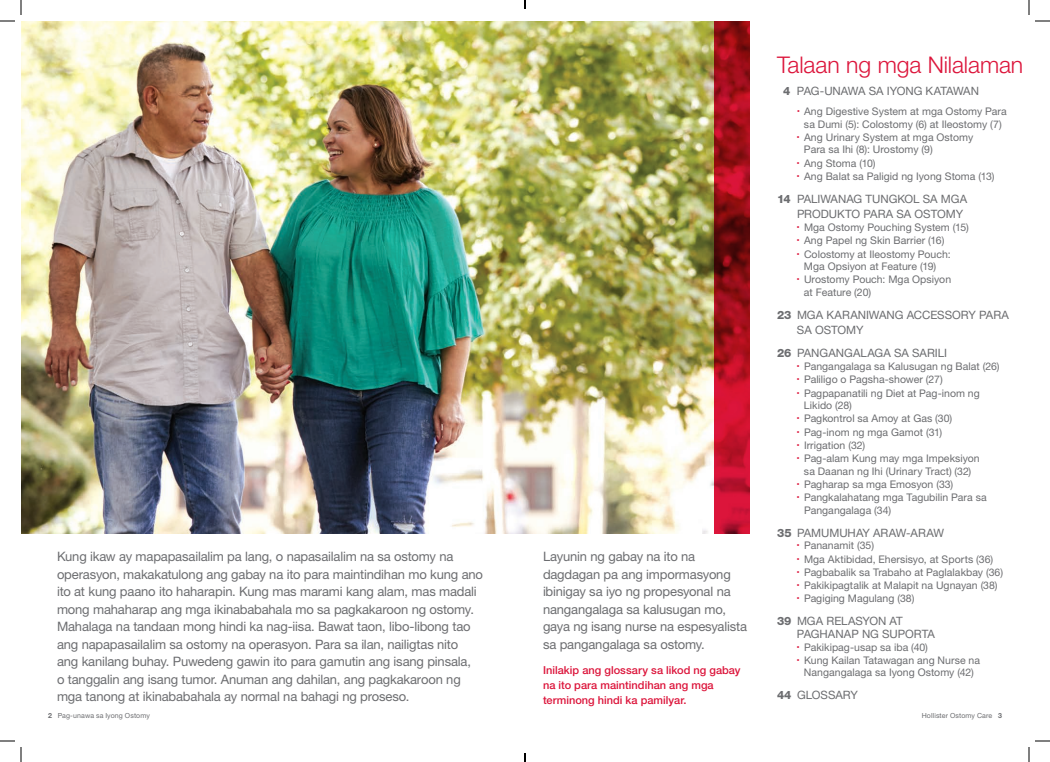
<style>
.page{position:relative;width:1050px;height:762px;background:#fff}
.page>*{position:absolute;margin:0;border:0;box-sizing:border-box;transform-origin:0 0}
.Body{font:300 23px "Helvetica Neue LT Pro";letter-spacing:-.005em;color:#dc153b}
.Body-2{font:13px/17.5px "Helvetica Neue LT Pro";letter-spacing:-.015em;color:#6c6d70}
.Body-3{font:11.5px/15.5px "Helvetica Neue LT Pro";letter-spacing:-.005em;color:#6c6d70}
.Body-4{font:11.5px "Helvetica Neue LT Pro";letter-spacing:-.025em;color:#6c6d70}
.Callout{font:500 11px/15px "Helvetica Neue LT Pro";color:#dc153b}
.Body-5{font:10.5px/12.5px "Helvetica Neue LT Pro";letter-spacing:.005em;color:#6c6d70}
.Body-6{font:7px "Helvetica Neue LT Pro";letter-spacing:.015em;color:#6c6d70}
.s1{font-weight:700}
.s2{font-weight:800}
</style>
<div class="page">
<img style="left:21px;top:21px;width:693px;height:513px">
<svg style="left:714px;top:21px;width:36px;height:513px;background:#a60f1f"></svg>
<svg style="left:0;top:0;width:22px;height:22px"></svg>
<svg style="left:0;top:740px;width:22px;height:22px"></svg>
<svg style="left:1028px;top:0;width:22px;height:22px"></svg>
<svg style="left:1028px;top:740px;width:22px;height:22px"></svg>
<svg style="left:524px;top:0;width:2px;height:9px"></svg>
<svg style="left:524px;top:753px;width:2px;height:9px"></svg>
<p class="Body-2" style="left:57px;top:548px;width:428px">Kung ikaw ay mapapasailalim pa lang, o napasailalim na sa ostomy na operasyon, makakatulong ang gabay na ito para maintindihan mo kung ano ito at kung paano ito haharapin. Kung mas marami kang alam, mas madali mong mahaharap ang mga ikinababahala mo sa pagkakaroon ng ostomy.<br>Mahalaga na tandaan mong hindi ka nag-iisa. Bawat taon, libo-libong tao ang napapasailalim sa ostomy na operasyon. Para sa ilan, nailigtas nito<br>ang kanilang buhay. Puwedeng gawin ito para gamutin ang isang pinsala,<br>o tanggalin ang isang tumor. Anuman ang dahilan, ang pagkakaroon ng mga tanong at ikinababahala ay normal na bahagi ng proseso.</p>
<p class="Body-2" style="left:543px;top:548px;width:206px">Layunin ng gabay na ito na dagdagan pa ang impormasyong ibinigay sa iyo ng propesyonal na nangangalaga sa kalusugan mo, gaya ng isang nurse na espesyalista sa pangangalaga sa ostomy.</p>
<p class="Callout" style="left:543px;top:662px;width:199px">Inilakip ang glossary sa likod ng gabay na ito para maintindihan ang mga terminong hindi ka pamilyar.</p>
<p class="Body-6" style="left:48px;top:711px;width:103px"><span class="s1">2</span> Pag-unawa sa Iyong Ostomy</p>
<p class="Body" style="left:777px;top:51px;width:248px">Talaan ng mga Nilalaman</p>
<p class="Body-4" style="left:783px;top:84px;width:198px"><span class="s2">4</span> PAG-UNAWA SA IYONG KATAWAN</p>
<p class="Body-5" style="left:797px;top:105px;width:211px;text-align:center"><sup>•</sup> Ang Digestive System at mga Ostomy Para sa Dumi (5): Colostomy (6) at Ileostomy (7)</p>
<p class="Body-5" style="left:804px;top:131px;width:171px;text-indent:-7px"><sup>•</sup> Ang Urinary System at mga Ostomy<br>Para sa Ihi (8): Urostomy (9)</p>
<p class="Body-5" style="left:797px;top:156px;width:80px"><sup>•</sup> Ang Stoma (10)</p>
<p class="Body-5" style="left:797px;top:170px;width:199px"><sup>•</sup> Ang Balat sa Paligid ng Iyong Stoma (13)</p>
<p class="Body-3" style="left:797px;top:191px;width:172px;text-indent:-20px"><span class="s2">14</span> PALIWANAG TUNGKOL SA MGA<br>PRODUKTO PARA SA OSTOMY</p>
<p class="Body-5" style="left:797px;top:221px;width:173px"><sup>•</sup> Mga Ostomy Pouching System (15)</p>
<p class="Body-5" style="left:797px;top:234px;width:149px"><sup>•</sup> Ang Papel ng Skin Barrier (16)</p>
<p class="Body-5" style="left:804px;top:247px;width:148px;text-indent:-7px"><sup>•</sup> Colostomy at Ileostomy Pouch:<br>Mga Opsiyon at Feature (19)</p>
<p class="Body-5" style="left:804px;top:273px;width:149px;text-indent:-7px"><sup>•</sup> Urostomy Pouch: Mga Opsiyon at Feature (20)</p>
<p class="Body-3" style="left:797px;top:307px;width:214px;text-indent:-20px"><span class="s2">23</span> MGA KARANIWANG ACCESSORY PARA<br>SA OSTOMY</p>
<p class="Body-3" style="left:777px;top:345px;width:172px"><span class="s2">26</span> PANGANGALAGA SA SARILI</p>
<p class="Body-5" style="left:797px;top:360px;width:204px"><sup>•</sup> Pangangalaga sa Kalusugan ng Balat (26)</p>
<p class="Body-5" style="left:797px;top:373px;width:147px"><sup>•</sup> Paliligo o Pagsha-shower (27)</p>
<p class="Body-5" style="left:804px;top:386px;width:177px;text-indent:-7px"><sup>•</sup> Pagpapanatili ng Diet at Pag-inom ng<br>Likido (28)</p>
<p class="Body-5" style="left:797px;top:412px;width:157px"><sup>•</sup> Pagkontrol sa Amoy at Gas (30)</p>
<p class="Body-5" style="left:797px;top:425px;width:147px"><sup>•</sup> Pag-inom ng mga Gamot (31)</p>
<p class="Body-5" style="left:797px;top:439px;width:70px"><sup>•</sup> Irrigation (32)</p>
<p class="Body-5" style="left:797px;top:452px;width:184px;text-align:center"><sup>•</sup> Pag-alam Kung may mga Impeksiyon sa Daanan ng Ihi (Urinary Tract) (32)</p>
<p class="Body-5" style="left:797px;top:478px;width:158px"><sup>•</sup> Pagharap sa mga Emosyon (33)</p>
<p class="Body-5" style="left:804px;top:491px;width:184px;text-indent:-7px"><sup>•</sup> Pangkalahatang mga Tagubilin Para sa<br>Pangangalaga (34)</p>
<p class="Body-3" style="left:777px;top:525px;width:169px"><span class="s2">35</span> PAMUMUHAY ARAW-ARAW</p>
<p class="Body-5" style="left:797px;top:539px;width:79px"><sup>•</sup> Pananamit (35)</p>
<p class="Body-5" style="left:797px;top:552px;width:198px"><sup>•</sup> Mga Aktibidad, Ehersisyo, at Sports (36)</p>
<p class="Body-5" style="left:797px;top:566px;width:208px"><sup>•</sup> Pagbabalik sa Trabaho at Paglalakbay (36)</p>
<p class="Body-5" style="left:797px;top:579px;width:202px"><sup>•</sup> Pakikipagtalik at Malapit na Ugnayan (38)</p>
<p class="Body-5" style="left:797px;top:592px;width:119px"><sup>•</sup> Pagiging Magulang (38)</p>
<p class="Body-3" style="left:797px;top:615px;width:140px;line-height:12.5px;text-indent:-20px"><span class="s2">39</span> MGA RELASYON AT<br>PAGHANAP NG SUPORTA</p>
<p class="Body-5" style="left:797px;top:640px;width:133px"><sup>•</sup> Pakikipag-usap sa iba (40)</p>
<p class="Body-5" style="left:797px;top:654px;width:185px;text-align:center"><sup>•</sup> Kung Kailan Tatawagan ang Nurse na<br>Nangangalaga sa Iyong Ostomy (42)</p>
<p class="Body-3" style="left:777px;top:687px;width:82px"><span class="s2">44</span> GLOSSARY</p>
<p class="Body-6" style="left:922px;top:711px;width:82px">Hollister Ostomy Care <span class="s1">3</span></p>
</div>
